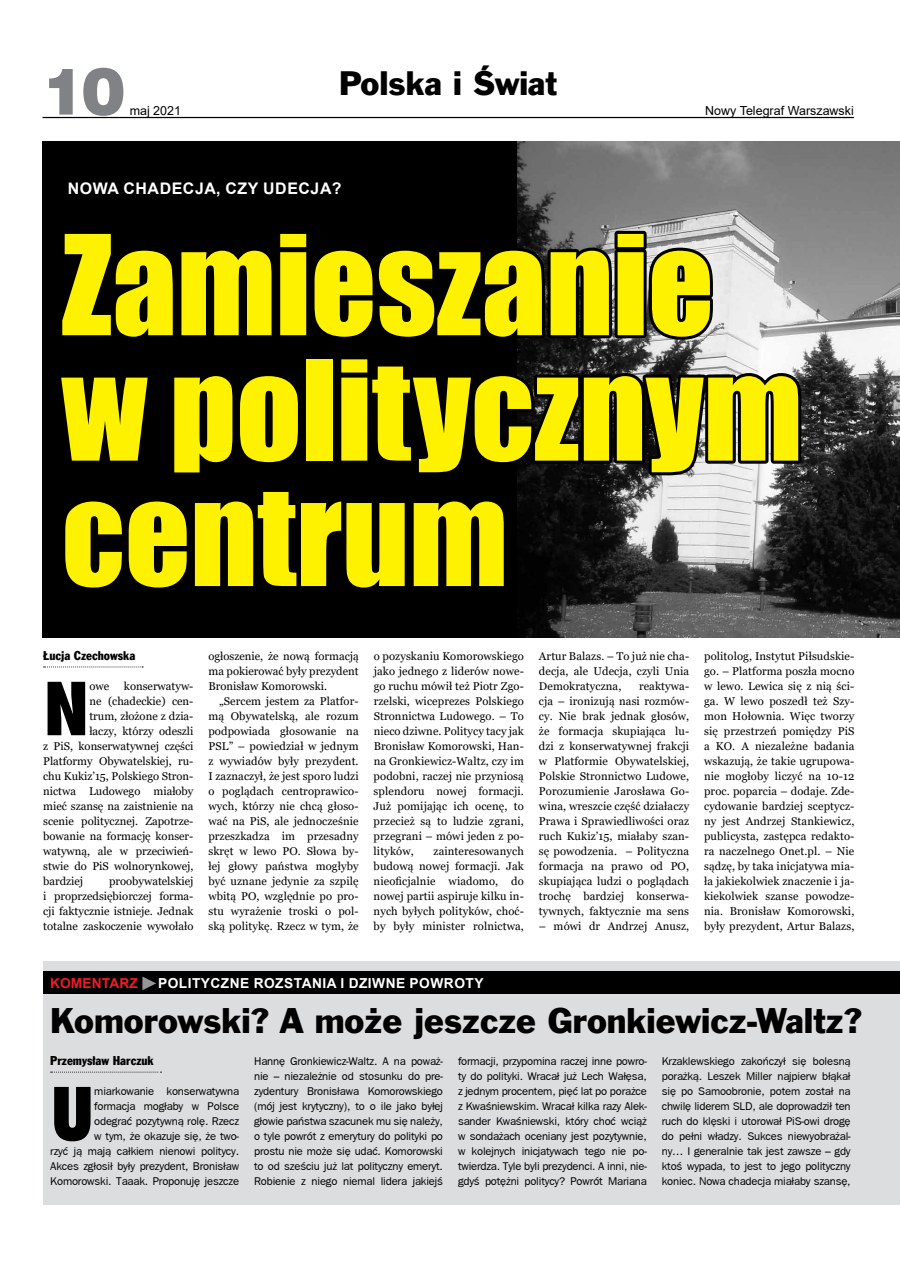
<style>
.page{position:relative;width:900px;height:1276px;background:#fff}
.page>*{position:absolute;margin:0;border:0;box-sizing:border-box;transform-origin:0 0}
.t1{font:128.12px/125.4px "Impact";color:#fff200}
.t2{font:800 70.88px "Fujiyama";color:#000}
.t3{font:65px "Swis 721 Blk EU";color:#808285}
.t4{font:32.62px "Frank Goth EU";color:#000}
.t5{font:31px "Frank Goth EU";color:#000}
.t6{font:700 16px "Arial";color:#fff}
.t7{font:700 13.75px "Arial";color:#fff}
.t8{font:700 13.75px "Arial";letter-spacing:.01em;color:#ed1d24}
.t9{font:12.5px "Frank Goth Cn EU";color:#000}
.t10{font:12.5px "Arial";color:#000}
.t11{font:11.25px/15px "Georgia";color:#000;text-align:justify}
.t12{font:11.25px/15px "Frankfurt Gothic";letter-spacing:-.015em;color:#000;text-align:justify}
.s1{font-family:"Impact";font-weight:400;color:#939598}
.s2{color:#fff}
</style>
<div class="page">
<hr style="left:43px;top:117px;width:811px;height:1px;background:#000">
<div style="left:43px;top:142px;width:857px;height:496px;background:#000"></div>
<div style="left:43px;top:961px;width:857px;height:243px;background:#dcddde"></div>
<svg style="left:51px;top:1071px;width:111px;height:1px"></svg>
<div style="left:43px;top:971px;width:857px;height:22px;background:#000"></div>
<svg style="left:142px;top:976px;width:14px;height:14px"></svg>
<svg style="left:44px;top:666px;width:99px;height:1px"></svg>
<img style="left:517px;top:142px;width:383px;height:496px">
<svg style="left:517px;top:228px;width:200px;height:116px"></svg>
<svg style="left:517px;top:353px;width:287px;height:242px"></svg>
<h3 class="t5" style="left:339px;top:64px;width:220px">Polska i Świat</h3>
<h3 class="t3" style="left:43px;top:50px;width:84px">10</h3>
<p class="t10" style="left:130px;top:102px;width:53px">maj 2021</p>
<p class="t10" style="left:705px;top:102px;width:150px">Nowy Telegraf Warszawski</p>
<h3 class="t6" style="left:68px;top:177px;width:104px">NOWA CHADECJ</h3>
<h3 class="t6" style="left:204px;top:177px;width:71px">A, CZY UDECJ</h3>
<h3 class="t6" style="left:320px;top:177px;width:23px">A?</h3>
<h1 class="t1" style="left:62px;top:219px;width:742px">Zamieszanie w politycznym centrum</h1>
<p class="t9" style="left:43px;top:647px;width:94px">Łucja Czechowska</p>
<h2 class="t2" style="left:43px;top:661px;width:48px">N</h2>
<p class="t11" style="left:89px;top:679px;width:21px">owe</p>
<p class="t11" style="left:124px;top:679px;width:71px">konserwatyw-</p>
<p class="t11" style="left:89px;top:694px;width:106px">ne (chadeckie) cen-</p>
<p class="t11" style="left:89px;top:709px;width:106px">trum, złożone z dzia-</p>
<p class="t11" style="left:89px;top:724px;width:106px">łaczy, którzy odeszli</p>
<p class="t11" style="left:43px;top:739px;width:152px">z PiS, konserwatywnej części</p>
<p class="t11" style="left:43px;top:754px;width:152px">Platformy Obywatelskiej, ru-</p>
<p class="t11" style="left:43px;top:769px;width:152px">chu Kukiz’15, Polskiego Stron-</p>
<p class="t11" style="left:43px;top:784px;width:152px">nictwa Ludowego miałoby</p>
<p class="t11" style="left:43px;top:799px;width:152px">mieć szansę na zaistnienie na</p>
<p class="t11" style="left:43px;top:814px;width:152px">scenie politycznej. Zapotrze-</p>
<p class="t11" style="left:43px;top:829px;width:152px">bowanie na formację konser-</p>
<p class="t11" style="left:43px;top:844px;width:152px">watywną, ale w przeciwień-</p>
<p class="t11" style="left:43px;top:859px;width:152px">stwie do PiS wolnorynkowej,</p>
<p class="t11" style="left:43px;top:874px;width:42px">bardziej</p>
<p class="t11" style="left:43px;top:874px;width:152px;text-indent:66px">proobywatelskiej i proprzedsiębiorczej forma&shy;cji faktycznie istnieje. Jednak totalne zaskoczenie wywołało</p>
<p class="t11" style="left:208px;top:649px;width:152px">ogłoszenie, że nową formacją ma pokierować były prezydent Bronisław Komorowski.</p>
<p class="t11" style="left:208px;top:694px;width:152px;text-indent:11px">„Sercem jestem za Platfor&shy;mą Obywatelską, ale rozum podpowiada głosowanie na PSL” – powiedział w jednym z wywiadów były prezydent.<br>I zaznaczył, że jest sporo ludzi o poglądach centroprawico&shy;wych, którzy nie chcą głoso&shy;wać na PiS, ale jednocześnie przeszkadza im przesadny skręt w lewo PO. Słowa by&shy;łej głowy państwa mogłyby być uznane jedynie za szpilę wbitą PO, względnie po pro&shy;stu wyrażenie troski o pol&shy;ską politykę. Rzecz w tym, że</p>
<p class="t11" style="left:374px;top:649px;width:152px">o pozyskaniu Komorowskiego jako jednego z liderów nowe&shy;go ruchu mówił też Piotr Zgo&shy;rzelski, wiceprezes Polskiego Stronnictwa Ludowego. – To nieco dziwne. Politycy tacy jak Bronisław Komorowski, Han&shy;na Gronkiewicz-Waltz, czy im podobni, raczej nie przyniosą splendoru nowej formacji.<br>Już pomijając ich ocenę, to przecież są to ludzie zgrani, przegrani – mówi jeden z po&shy;lityków,</p>
<p class="t11" style="left:374px;top:844px;width:152px;text-indent:60px">zainteresowanych budową nowej formacji. Jak nieoficjalnie wiadomo, do nowej partii aspiruje kilku in&shy;nych byłych polityków, choć&shy;by były minister rolnictwa,</p>
<p class="t11" style="left:539px;top:649px;width:152px">Artur Balazs. – To już nie cha&shy;decja, ale Udecja, czyli Unia Demokratyczna,</p>
<p class="t11" style="left:539px;top:679px;width:152px;text-indent:100px">reaktywa&shy;cja – ironizują nasi rozmów&shy;cy. Nie brak jednak głosów, że formacja skupiająca lu&shy;dzi z konserwatywnej frakcji w Platformie Obywatelskiej, Polskie Stronnictwo Ludowe, Porozumienie Jarosława Go&shy;wina, wreszcie część działaczy Prawa i Sprawiedliwości oraz ruch Kukiz’15, miałaby szan&shy;sę powodzenia. – Polityczna formacja na prawo od PO, skupiająca ludzi o poglądach trochę bardziej konserwa&shy;tywnych, faktycznie ma sens</p>
<p class="t11" style="left:539px;top:919px;width:152px">– mówi dr Andrzej Anusz,</p>
<p class="t11" style="left:704px;top:649px;width:152px">politolog, Instytut Piłsudskie&shy;go. – Platforma poszła mocno w lewo. Lewica się z nią ści&shy;ga. W lewo poszedł też Szy&shy;mon Hołownia. Więc tworzy się przestrzeń pomiędzy PiS a KO. A niezależne badania wskazują, że takie ugrupowa&shy;nie mogłoby liczyć na 10-12 proc. poparcia – dodaje. Zde&shy;cydowanie bardziej sceptycz&shy;ny jest Andrzej Stankiewicz, publicysta, zastępca redakto&shy;ra naczelnego Onet.pl. – Nie sądzę, by taka inicjatywa mia&shy;ła jakiekolwiek znaczenie i ja&shy;kiekolwiek szanse powodze&shy;nia. Bronisław Komorowski, były prezydent, Artur Balazs,</p>
<p class="t8" style="left:50px;top:973px;width:127px">KOMENTARZ <span class="s1">►</span> <span class="s2">POLIT</span></p>
<p class="t7" style="left:201px;top:973px;width:21px">YCZNE</p>
<p class="t7" style="left:254px;top:973px;width:11px">ROZST</p>
<p class="t7" style="left:302px;top:973px;width:48px">ANIA IDZIWNE</p>
<p class="t7" style="left:410px;top:973px;width:12px">POWROT</p>
<p class="t7" style="left:474px;top:973px;width:11px">Y</p>
<h3 class="t4" style="left:50px;top:1000px;width:813px">Komorowski? A może jeszcze Gronkiewicz-Waltz?</h3>
<p class="t9" style="left:50px;top:1052px;width:105px">Przemysław Harczuk</p>
<h2 class="t2" style="left:50px;top:1066px;width:45px">U</h2>
<p class="t12" style="left:50px;top:1084px;width:190px;text-align:right">miarkowanie konserwatywna<br>formacja mogłaby w Polsce<br>odegrać pozytywną rolę. Rzecz<br>w tym, że okazuje się, że two-<br>rzyć ją mają całkiem nienowi politycy.<br>Akces zgłosił były prezydent, Bronisław Komorowski. Taaak. Proponuję jeszcze</p>
<p class="t12" style="left:254px;top:1054px;width:190px">Hannę Gronkiewicz-Waltz. A na poważ&shy;nie – niezależnie od stosunku do pre&shy;zydentury Bronisława Komorowskiego (mój jest krytyczny), to o ile jako byłej głowie państwa szacunek mu się należy, o tyle powrót z emerytury do polityki po prostu nie może się udać. Komorowski to od sześciu już lat polityczny emeryt.<br>Robienie z niego niemal lidera jakiejś</p>
<p class="t12" style="left:458px;top:1054px;width:190px">formacji, przypomina raczej inne powro&shy;ty do polityki. Wracał już Lech Wałęsa, z jednym procentem, pięć lat po porażce z Kwaśniewskim. Wracał kilka razy Alek&shy;sander Kwaśniewski, który choć wciąż w sondażach oceniany jest pozytywnie, w kolejnych inicjatywach tego nie po&shy;twierdza. Tyle byli prezydenci. A inni, nie&shy;gdyś potężni politycy? Powrót Mariana</p>
<p class="t12" style="left:662px;top:1053px;width:190px">Krzaklewskiego zakończył się bolesną porażką. Leszek Miller najpierw błąkał się po Samoobronie, potem został na chwilę liderem SLD, ale doprowadził ten ruch do klęski i utorował PiS-owi drogę do pełni władzy. Sukces niewyobrażal&shy;ny… I generalnie tak jest zawsze – gdy ktoś wypada, to jest to jego polityczny koniec. Nowa chadecja miałaby szansę,</p>
</div>
